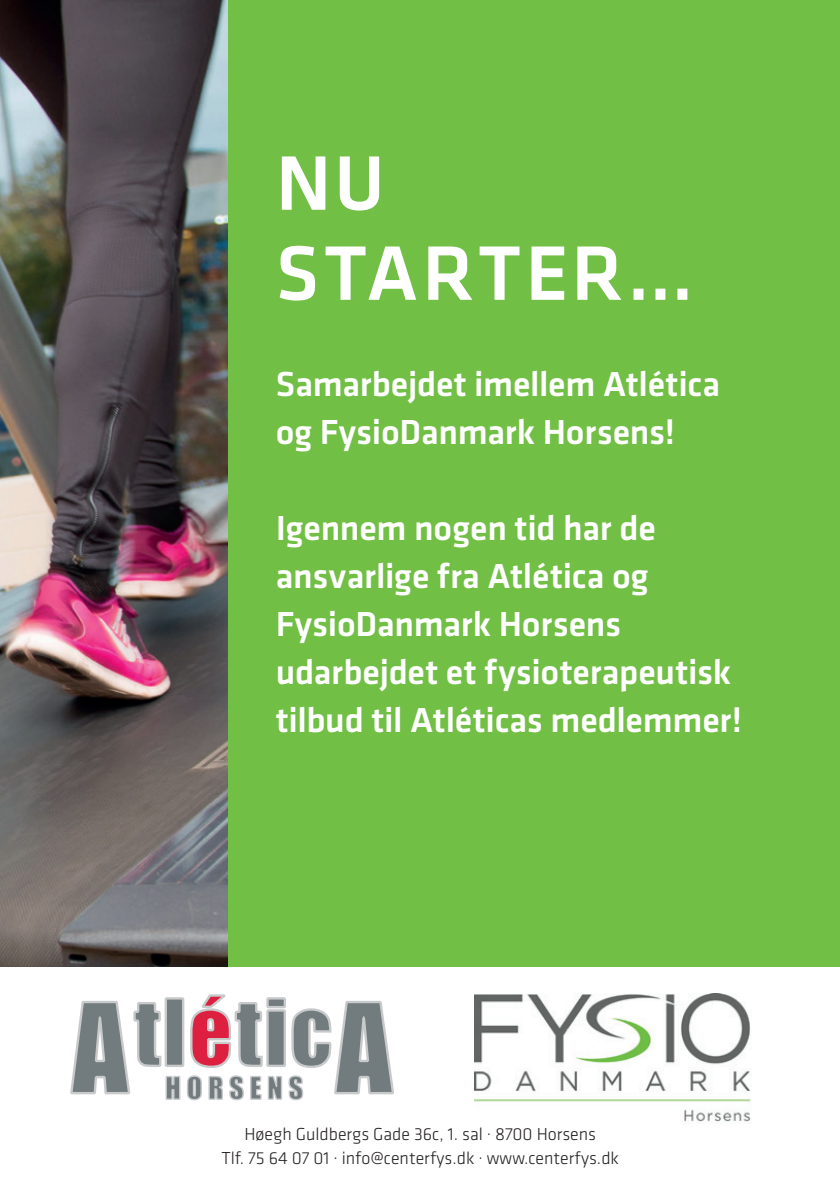
<style>
.page{position:relative;width:840px;height:1191px;background:#fff}
.page>*{position:absolute;margin:0;border:0;box-sizing:border-box;transform-origin:0 0}
.t1{font:500 80px/90px "Klavika";letter-spacing:.04em;color:#fff}
.t2{font:500 36px/48px "Klavika";letter-spacing:-.005em;color:#fff}
.t3{font:300 18px/24px "Klavika";color:#231f20;text-align:center}
</style>
<div class="page">
<div style="left:0;top:0;width:839px;height:967px;background:#71bf44"></div>
<img style="left:0;top:0;width:227px;height:967px">
<img style="left:474px;top:993px;width:277px;height:130px">
<svg style="left:70px;top:994px;width:324px;height:107px"></svg>
<h1 class="t1" style="left:276px;top:136px;width:419px">NU<br>STARTER…</h1>
<p class="t2" style="left:276px;top:359px;width:445px">Samarbejdet imellem Atlética og FysioDanmark Horsens!</p>
<p class="t2" style="left:276px;top:503px;width:467px">Igennem nogen tid har de ansvarlige fra Atlética og<br>FysioDanmark Horsens udarbejdet et fysioterapeutisk tilbud til Atléticas medlemmer!</p>
<p class="t3" style="left:221px;top:1122px;width:399px">Høegh Guldbergs Gade 36c, 1. sal · 8700 Horsens<br>Tlf. 75 64 07 01 · info@centerfys.dk · www.centerfys.dk</p>
</div>
